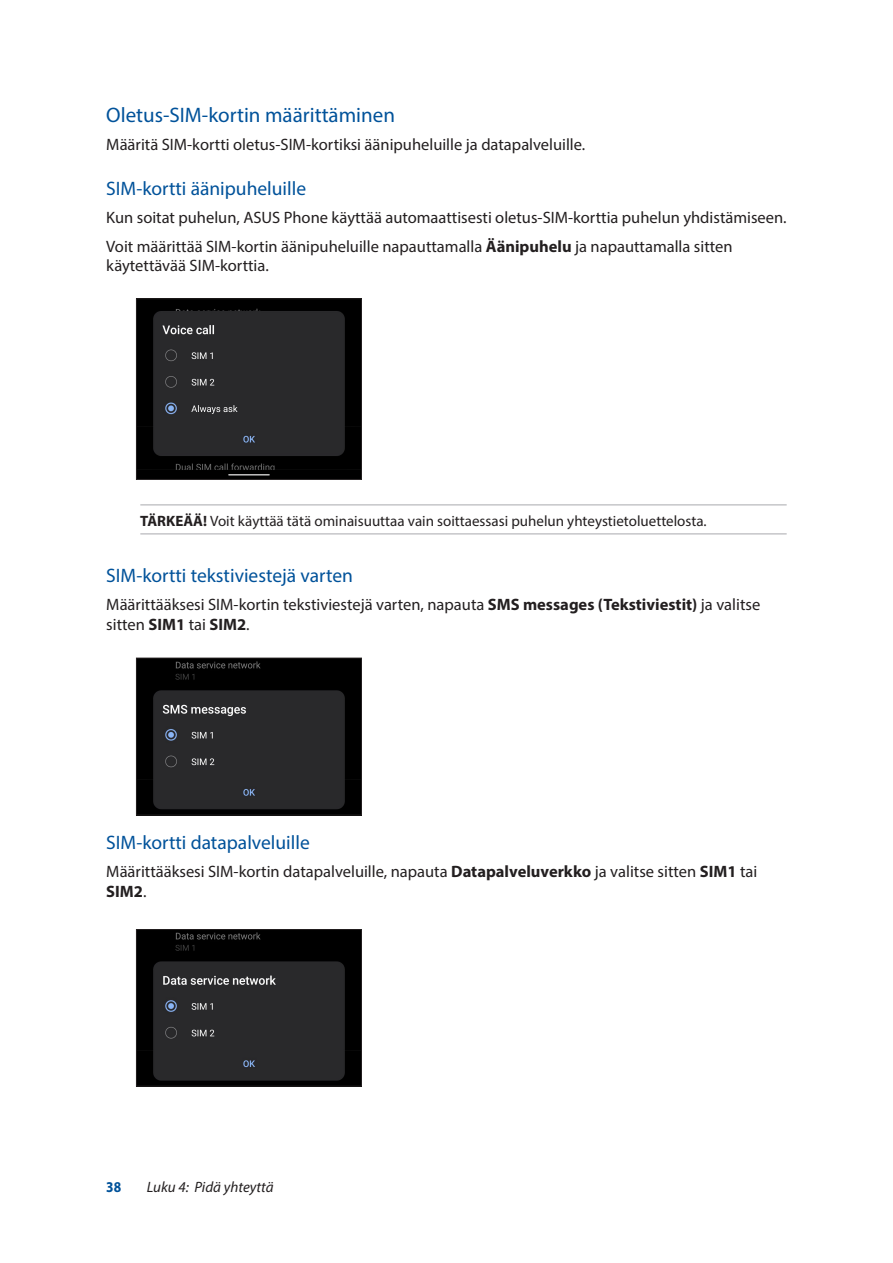
<style>
.page{position:relative;width:893px;height:1263px;background:#fff}
.page>*{position:absolute;margin:0;border:0;box-sizing:border-box;transform-origin:0 0}
.t1{font:21px "Myriad Pro";color:#01529a}
.t2{font:19.5px "Myriad Pro";color:#01529a}
.t3{font:16.5px/19.8px "Myriad Pro";color:#231f20}
.t4{font:15px "Myriad Pro";color:#231f20}
.t5{font:italic 15px "Myriad Pro";color:#231f20}
.t6{font:700 15px "Myriad Pro";color:#01529a;scale:.9 1}
.s1{font-weight:700}
</style>
<div class="page">
<hr style="left:140px;top:504px;width:647px;height:1px;background:#a8a9ad">
<hr style="left:140px;top:533px;width:647px;height:1px;background:#a8a9ad">
<img style="left:138px;top:300px;width:222px;height:178px">
<div style="left:136px;top:298px;width:226px;height:182px;border:1px solid #231f20"></div>
<img style="left:138px;top:931px;width:222px;height:153px">
<div style="left:136px;top:929px;width:226px;height:157px;border:1px solid #231f20"></div>
<img style="left:138px;top:660px;width:222px;height:153px">
<div style="left:136px;top:658px;width:226px;height:157px;border:1px solid #231f20"></div>
<p class="t1" style="left:106px;top:102px;width:290px">Oletus-SIM-kortin määrittäminen</p>
<p class="t3" style="left:106px;top:135px;width:480px">Määritä SIM-kortti oletus-SIM-kortiksi äänipuheluille ja datapalveluille.</p>
<p class="t2" style="left:106px;top:176px;width:201px">SIM-kortti äänipuheluille</p>
<p class="t3" style="left:106px;top:203px;width:682px;line-height:28.3px">Kun soitat puhelun, ASUS Phone käyttää automaattisesti oletus-SIM-korttia puhelun yhdistämiseen.<br>Voit määrittää SIM-kortin äänipuheluille napauttamalla <span class="s1">Äänipuhelu</span> ja napauttamalla sitten</p>
<p class="t3" style="left:106px;top:256px;width:164px">käytettävää SIM-korttia.</p>
<p class="t4" style="left:140px;top:511px;width:568px"><span class="s1">TÄRKEÄÄ!</span> Voit käyttää tätä ominaisuuttaa vain soittaessasi puhelun yhteystietoluettelosta.</p>
<p class="t2" style="left:106px;top:563px;width:248px">SIM-kortti tekstiviestejä varten</p>
<p class="t3" style="left:106px;top:594px;width:655px">Määrittääksesi SIM-kortin tekstiviestejä varten, napauta <span class="s1">SMS messages (Tekstiviestit)</span> ja valitse sitten <span class="s1">SIM1</span> tai <span class="s1">SIM2</span>.</p>
<p class="t2" style="left:106px;top:831px;width:205px">SIM-kortti datapalveluille</p>
<p class="t3" style="left:106px;top:862px;width:652px">Määrittääksesi SIM-kortin datapalveluille, napauta <span class="s1">Datapalveluverkko</span> ja valitse sitten <span class="s1">SIM1</span> tai<br><span class="s1">SIM2</span>.</p>
<p class="t6" style="left:106px;top:1177px;width:18px">38</p>
<p class="t5" style="left:147px;top:1178px;width:128px">Luku 4: Pidä yhteyttä</p>
</div>
